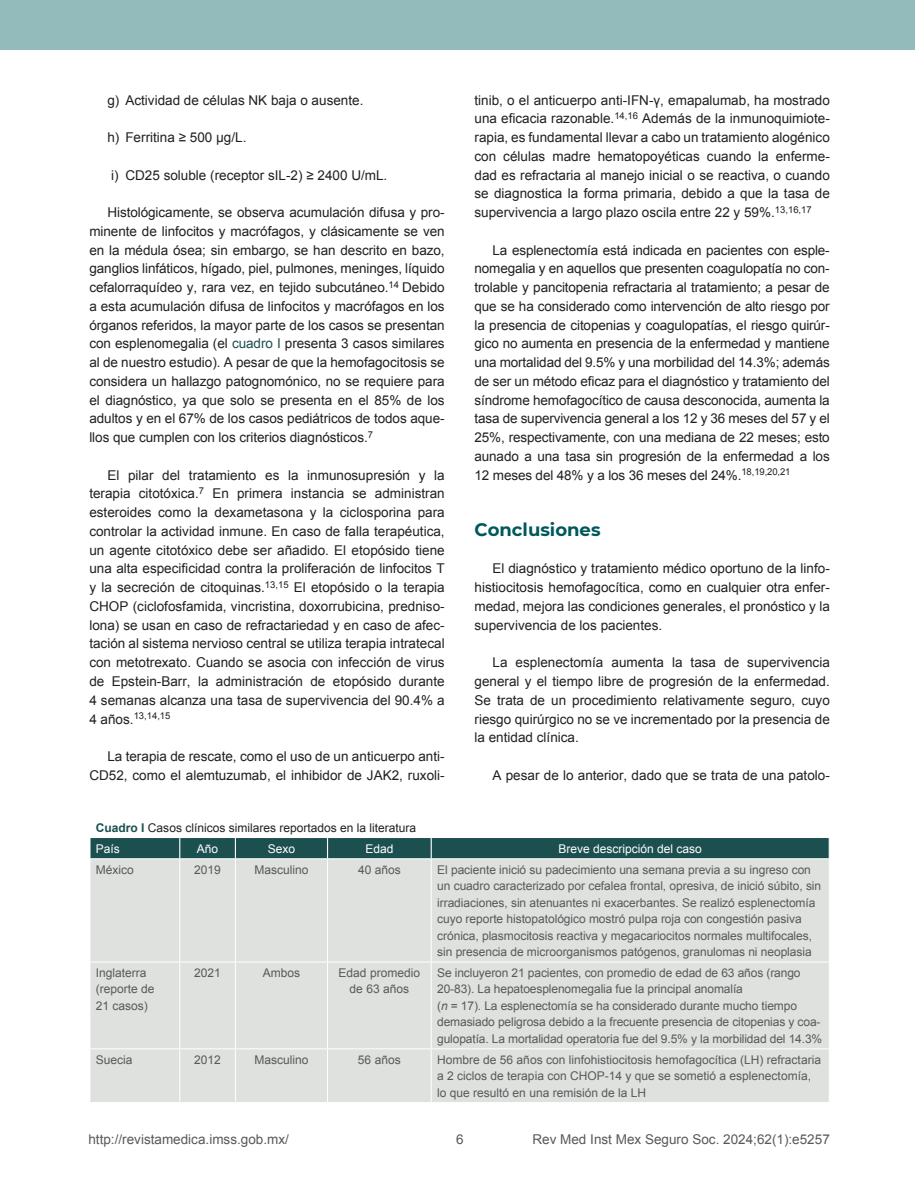
<style>
.page{position:relative;width:915px;height:1191px;background:#fff}
.page>*{position:absolute;margin:0;border:0;box-sizing:border-box;transform-origin:0 0}
.t1{font:700 18px "Montserrat";color:#01585b}
.t2{font:13.5px/18.8px "Arial";color:#231f20;text-align:justify}
.t3{font:13.5px "Arial";color:#58595b}
.t4{font:12px/16.5px "Arial";letter-spacing:-.005em;color:#58595b}
.t5{font:12px/20.7px "Arial";color:#231f20}
.t6{font:12px "Arial";color:#fff}
.t7{font:9.45px "Arial";color:#231f20}
.s1{color:#1c4f4f}
.s2{font-size:13.5px}
.s3{font-weight:700;color:#1c4f4f}
.s4{color:#fff}
.s5{font-style:italic}
</style>
<div class="page">
<div style="left:0;top:0;width:914px;height:50px;background:#93bbbb"></div>
<div style="left:90px;top:859px;width:738px;height:243px;background:#dee1de"></div>
<hr style="left:179px;top:859px;width:1px;height:102px;background:#fff">
<hr style="left:235px;top:859px;width:1px;height:102px;background:#fff">
<hr style="left:327px;top:859px;width:1px;height:102px;background:#fff">
<hr style="left:430px;top:859px;width:1px;height:102px;background:#fff">
<hr style="left:179px;top:962px;width:1px;height:86px;background:#fff">
<hr style="left:235px;top:962px;width:1px;height:86px;background:#fff">
<hr style="left:327px;top:962px;width:1px;height:86px;background:#fff">
<hr style="left:430px;top:962px;width:1px;height:86px;background:#fff">
<hr style="left:179px;top:1049px;width:1px;height:53px;background:#fff">
<hr style="left:235px;top:1049px;width:1px;height:53px;background:#fff">
<hr style="left:327px;top:1049px;width:1px;height:53px;background:#fff">
<hr style="left:430px;top:1049px;width:1px;height:53px;background:#fff">
<hr style="left:89px;top:961px;width:91px;height:1px;background:#fff">
<hr style="left:180px;top:961px;width:55px;height:1px;background:#fff">
<hr style="left:235px;top:961px;width:92px;height:1px;background:#fff">
<hr style="left:327px;top:961px;width:104px;height:1px;background:#fff">
<hr style="left:431px;top:961px;width:398px;height:1px;background:#fff">
<hr style="left:89px;top:1048px;width:91px;height:1px;background:#fff">
<hr style="left:180px;top:1048px;width:55px;height:1px;background:#fff">
<hr style="left:235px;top:1048px;width:92px;height:1px;background:#fff">
<hr style="left:327px;top:1048px;width:104px;height:1px;background:#fff">
<hr style="left:431px;top:1048px;width:398px;height:1px;background:#fff">
<div style="left:90px;top:838px;width:739px;height:20px;background:#1c4f4f"></div>
<p class="t2" style="left:107px;top:91px;width:257px">g) Actividad de células NK baja o ausente.</p>
<p class="t2" style="left:107px;top:128px;width:140px">h) Ferritina ≥ 500 μg/L.</p>
<p class="t2" style="left:111px;top:166px;width:277px">i) CD25 soluble (receptor sIL-2) ≥ 2400 U/mL.</p>
<p class="t2" style="left:89px;top:203px;width:357px;text-indent:18px">Histológicamente, se observa acumulación difusa y pro&shy;minente de linfocitos y macrófagos, y clásicamente se ven en la médula ósea; sin embargo, se han descrito en bazo, ganglios linfáticos, hígado, piel, pulmones, meninges, líquido cefalorraquídeo y, rara vez, en tejido subcutáneo.<sup>14</sup> Debido a esta acumulación difusa de linfocitos y macrófagos en los órganos referidos, la mayor parte de los casos se presentan con esplenomegalia (el <span class="s1">cuadro I</span> presenta 3 casos similares al de nuestro estudio). A pesar de que la hemofagocitosis se considera un hallazgo patognomónico, no se requiere para el diagnóstico, ya que solo se presenta en el 85% de los adultos y en el 67% de los casos pediátricos de todos aque&shy;llos que cumplen con los criterios diagnósticos.<sup>7</sup></p>
<p class="t2" style="left:89px;top:466px;width:357px;text-indent:18px">El pilar del tratamiento es la inmunosupresión y la terapia citotóxica.<sup>7</sup> En primera instancia se administran esteroides como la dexametasona y la ciclosporina para controlar la actividad inmune. En caso de falla terapéutica, un agente citotóxico debe ser añadido. El etopósido tiene una alta especificidad contra la proliferación de linfocitos T y la secreción de citoquinas.<sup>13,15</sup> El etopósido o la terapia CHOP (ciclofosfamida, vincristina, doxorrubicina, predniso&shy;lona) se usan en caso de refractariedad y en caso de afec&shy;tación al sistema nervioso central se utiliza terapia intratecal con metotrexato. Cuando se asocia con infección de virus de Epstein-Barr, la administración de etopósido durante 4 semanas alcanza una tasa de supervivencia del 90.4% a</p>
<p class="t7" style="left:89px;top:709px;width:83px"><span class="s2">4 años.</span>13,14,15</p>
<p class="t2" style="left:89px;top:747px;width:357px;text-align:right">La terapia de rescate, como el uso de un anticuerpo anti-<br>CD52, como el alemtuzumab, el inhibidor de JAK2, ruxoli-</p>
<p class="t2" style="left:474px;top:91px;width:357px">tinib, o el anticuerpo anti-IFN-γ, emapalumab, ha mostrado una eficacia razonable.<sup>14,16</sup> Además de la inmunoquimiote&shy;rapia, es fundamental llevar a cabo un tratamiento alogénico con células madre hematopoyéticas cuando la enferme&shy;dad es refractaria al manejo inicial o se reactiva, o cuando se diagnostica la forma primaria, debido a que la tasa de supervivencia a largo plazo oscila entre 22 y 59%.<sup>13,16,17</sup></p>
<p class="t2" style="left:474px;top:241px;width:357px;text-indent:18px">La esplenectomía está indicada en pacientes con esple&shy;nomegalia y en aquellos que presenten coagulopatía no con&shy;trolable y pancitopenia refractaria al tratamiento; a pesar de que se ha considerado como intervención de alto riesgo por la presencia de citopenias y coagulopatías, el riesgo quirúr&shy;gico no aumenta en presencia de la enfermedad y mantiene una mortalidad del 9.5% y una morbilidad del 14.3%; además de ser un método eficaz para el diagnóstico y tratamiento del síndrome hemofagocítico de causa desconocida, aumenta la tasa de supervivencia general a los 12 y 36 meses del 57 y el 25%, respectivamente, con una mediana de 22 meses; esto aunado a una tasa sin progresión de la enfermedad a los 12 meses del 48% y a los 36 meses del 24%.<sup>18,19,20,21</sup></p>
<h1 class="t1" style="left:474px;top:516px;width:127px">Conclusiones</h1>
<p class="t2" style="left:474px;top:559px;width:357px;text-indent:18px">El diagnóstico y tratamiento médico oportuno de la linfo&shy;histiocitosis hemofagocítica, como en cualquier otra enfer&shy;medad, mejora las condiciones generales, el pronóstico y la supervivencia de los pacientes.</p>
<p class="t2" style="left:474px;top:653px;width:357px;text-indent:18px">La esplenectomía aumenta la tasa de supervivencia general y el tiempo libre de progresión de la enfermedad.<br>Se trata de un procedimiento relativamente seguro, cuyo riesgo quirúrgico no se ve incrementado por la presencia de la entidad clínica.</p>
<p class="t2" style="left:492px;top:766px;width:339px">A pesar de lo anterior, dado que se trata de una patolo-</p>
<p class="t5" style="left:96px;top:817px;width:322px"><span class="s3">Cuadro I</span> Casos clínicos similares reportados en la literatura<br><span class="s4">País</span></p>
<p class="t6" style="left:197px;top:840px;width:23px">Año</p>
<p class="t6" style="left:268px;top:840px;width:29px">Sexo</p>
<p class="t6" style="left:365px;top:840px;width:30px">Edad</p>
<p class="t6" style="left:558px;top:840px;width:145px">Breve descripción del caso</p>
<p class="t4" style="left:96px;top:861px;width:40px">México</p>
<p class="t4" style="left:194px;top:861px;width:28px">2019</p>
<p class="t4" style="left:254px;top:861px;width:56px">Masculino</p>
<p class="t4" style="left:358px;top:861px;width:44px">40 años</p>
<p class="t4" style="left:437px;top:861px;width:385px">El paciente inició su padecimiento una semana previa a su ingreso con un cuadro caracterizado por cefalea frontal, opresiva, de inició súbito, sin irradiaciones, sin atenuantes ni exacerbantes. Se realizó esplenectomía cuyo reporte histopatológico mostró pulpa roja con congestión pasiva crónica, plasmocitosis reactiva y megacariocitos normales multifocales, sin presencia de microorganismos patógenos, granulomas ni neoplasia</p>
<p class="t4" style="left:96px;top:964px;width:60px">Inglaterra (reporte de<br>21 casos)</p>
<p class="t4" style="left:194px;top:964px;width:28px">2021</p>
<p class="t4" style="left:263px;top:964px;width:39px">Ambos</p>
<p class="t4" style="left:338px;top:964px;width:83px;text-align:center">Edad promedio de 63 años</p>
<p class="t4" style="left:437px;top:964px;width:386px">Se incluyeron 21 pacientes, con promedio de edad de 63 años (rango 20-83). La hepatoesplenomegalia fue la principal anomalía<br>(<span class="s5">n</span> = 17). La esplenectomía se ha considerado durante mucho tiempo demasiado peligrosa debido a la frecuente presencia de citopenias y coa&shy;gulopatía. La mortalidad operatoria fue del 9.5% y la morbilidad del 14.3%</p>
<p class="t4" style="left:96px;top:1051px;width:38px">Suecia</p>
<p class="t4" style="left:194px;top:1051px;width:28px">2012</p>
<p class="t4" style="left:254px;top:1051px;width:56px">Masculino</p>
<p class="t4" style="left:358px;top:1051px;width:44px">56 años</p>
<p class="t4" style="left:437px;top:1051px;width:385px">Hombre de 56 años con linfohistiocitosis hemofagocítica (LH) refractaria a 2 ciclos de terapia con CHOP-14 y que se sometió a esplenectomía, lo que resultó en una remisión de la LH</p>
<p class="t3" style="left:88px;top:1130px;width:202px">http://revistamedica.imss.gob.mx/</p>
<p class="t3" style="left:456px;top:1130px;width:9px">6</p>
<p class="t3" style="left:532px;top:1130px;width:299px">Rev Med Inst Mex Seguro Soc. 2024;62(1):e5257</p>
</div>
